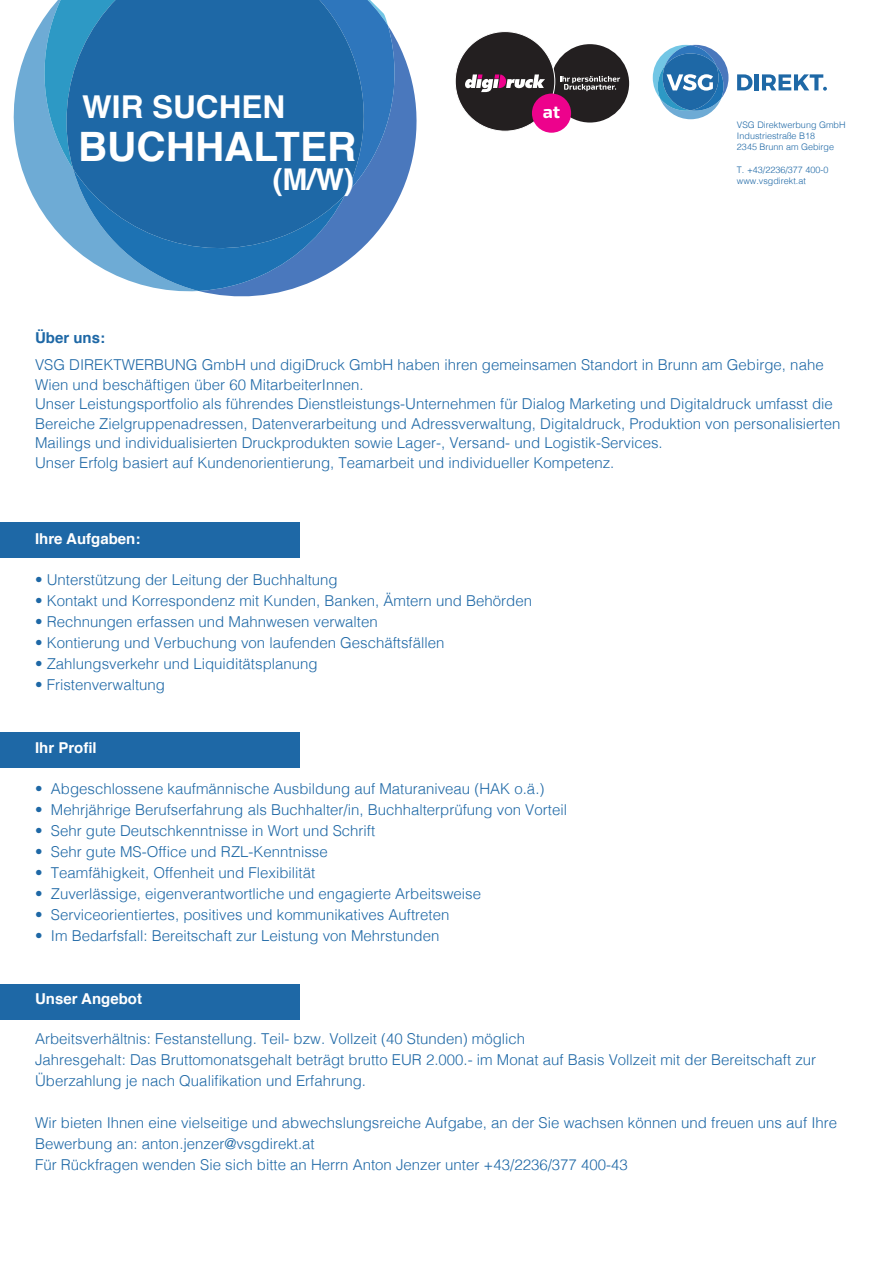
<style>
.page{position:relative;width:893px;height:1263px;background:#fff}
.page>*{position:absolute;margin:0;border:0;box-sizing:border-box;transform-origin:0 0}
.t1{font:700 40.5px "Helvetica";color:#fff}
.t2{font:700 31.5px "Helvetica";color:#fff}
.t3{font:700 30px "Helvetica";color:#fff}
.t4{font:700 17.85px "Exo 2";color:#fff}
.t5{font:300 15px/19.5px "Helvetica";color:#1e68a6}
.t6{font:700 15px "Helvetica";color:#fff}
.t7{font:700 15px "Helvetica";color:#1e68a6}
.t8{font:300 9px/11.2px "Helvetica";color:#1e68a6}
</style>
<div class="page">
<div style="left:0;top:984px;width:299px;height:35px;background:#1e68a6"></div>
<svg style="left:653px;top:45px;width:75px;height:74px"></svg>
<svg style="left:737px;top:74px;width:15px;height:16px"></svg>
<hr style="left:755px;top:74px;width:4px;height:16px;background:#1e68a6">
<svg style="left:762px;top:74px;width:65px;height:17px"></svg>
<svg style="left:13px;top:29px;width:184px;height:263px"></svg>
<svg style="left:199px;top:59px;width:218px;height:238px"></svg>
<svg style="left:37px;top:1px;width:368px;height:290px"></svg>
<svg style="left:50px;top:0;width:321px;height:269px;fill:#1e68a6"></svg>
<div style="left:0;top:522px;width:299px;height:35px;background:#1e68a6"></div>
<div style="left:0;top:732px;width:299px;height:35px;background:#1e68a6"></div>
<div style="left:551px;top:44px;width:78px;height:79px;background:#231f20;border-radius:50%"></div>
<svg style="left:560px;top:76px;width:60px;height:15px"></svg>
<div style="left:455px;top:32px;width:100px;height:99px;background:#231f20;border-radius:50%"></div>
<svg style="left:465px;top:74px;width:80px;height:18px"></svg>
<div style="left:532px;top:94px;width:39px;height:39px;background:#ed028c;border-radius:50%"></div>
<h2 class="t2" style="left:82px;top:82px;width:204px">WIR SUCHEN</h2>
<h1 class="t1" style="left:78px;top:114px;width:280px">BUCHHALTER</h1>
<h3 class="t3" style="left:272px;top:155px;width:83px">(M/W)</h3>
<p class="t7" style="left:35px;top:326px;width:72px">Über uns:</p>
<p class="t4" style="left:543px;top:101px;width:19px">at</p>
<p class="t8" style="left:737px;top:118px;width:110px">VSG Direktwerbung GmbH<br>Industriestraße B18<br>2345 Brunn am Gebirge</p>
<p class="t8" style="left:737px;top:163px;width:93px">T. +43/2236/377 400-0 www.vsgdirekt.at</p>
<p class="t5" style="left:35px;top:354px;width:807px">VSG DIREKTWERBUNG GmbH und digiDruck GmbH haben ihren gemeinsamen Standort in Brunn am Gebirge, nahe Wien und beschäftigen über 60 MitarbeiterInnen.<br>Unser Leistungsportfolio als führendes Dienstleistungs-Unternehmen für Dialog Marketing und Digitaldruck umfasst die Bereiche Zielgruppenadressen, Datenverarbeitung und Adressverwaltung, Digitaldruck, Produktion von personalisierten Mailings und individualisierten Druckprodukten sowie Lager-, Versand- und Logistik-Services.<br>Unser Erfolg basiert auf Kundenorientierung, Teamarbeit und individueller Kompetenz.</p>
<p class="t6" style="left:35px;top:527px;width:107px">Ihre Aufgaben:</p>
<p class="t5" style="left:35px;top:569px;width:304px">• Unterstützung der Leitung der Buchhaltung</p>
<p class="t5" style="left:35px;top:590px;width:498px">• Kontakt und Korrespondenz mit Kunden, Banken, Ämtern und Behörden</p>
<p class="t5" style="left:35px;top:611px;width:344px">• Rechnungen erfassen und Mahnwesen verwalten</p>
<p class="t5" style="left:35px;top:632px;width:411px">• Kontierung und Verbuchung von laufenden Geschäftsfällen</p>
<p class="t5" style="left:35px;top:653px;width:284px">• Zahlungsverkehr und Liquiditätsplanung</p>
<p class="t5" style="left:35px;top:674px;width:132px">• Fristenverwaltung</p>
<p class="t6" style="left:35px;top:736px;width:63px">Ihr Profil</p>
<p class="t5" style="left:35px;top:778px;width:511px">• Abgeschlossene kaufmännische Ausbildung auf Maturaniveau (HAK o.ä.)</p>
<p class="t5" style="left:35px;top:799px;width:533px">• Mehrjährige Berufserfahrung als Buchhalter/in, Buchhalterprüfung von Vorteil</p>
<p class="t5" style="left:35px;top:820px;width:342px">• Sehr gute Deutschkenntnisse in Wort und Schrift</p>
<p class="t5" style="left:35px;top:841px;width:294px">• Sehr gute MS-Office und RZL-Kenntnisse</p>
<p class="t5" style="left:35px;top:862px;width:282px">• Teamfähigkeit, Offenheit und Flexibilität</p>
<p class="t5" style="left:35px;top:883px;width:447px">• Zuverlässige, eigenverantwortliche und engagierte Arbeitsweise</p>
<p class="t5" style="left:35px;top:904px;width:416px">• Serviceorientiertes, positives und kommunikatives Auftreten</p>
<p class="t5" style="left:35px;top:925px;width:406px">• Im Bedarfsfall: Bereitschaft zur Leistung von Mehrstunden</p>
<p class="t6" style="left:35px;top:986px;width:108px">Unser Angebot</p>
<p class="t5" style="left:35px;top:1027px;width:783px;line-height:21px">Arbeitsverhältnis: Festanstellung. Teil- bzw. Vollzeit (40 Stunden) möglich<br>Jahresgehalt: Das Bruttomonatsgehalt beträgt brutto EUR 2.000.- im Monat auf Basis Vollzeit mit der Bereitschaft zur<br>Überzahlung je nach Qualifikation und Erfahrung.</p>
<p class="t5" style="left:35px;top:1111px;width:804px;line-height:21px">Wir bieten Ihnen eine vielseitige und abwechslungsreiche Aufgabe, an der Sie wachsen können und freuen uns auf Ihre<br>Bewerbung an: anton.jenzer@vsgdirekt.at<br>Für Rückfragen wenden Sie sich bitte an Herrn Anton Jenzer unter +43/2236/377 400-43</p>
</div>
